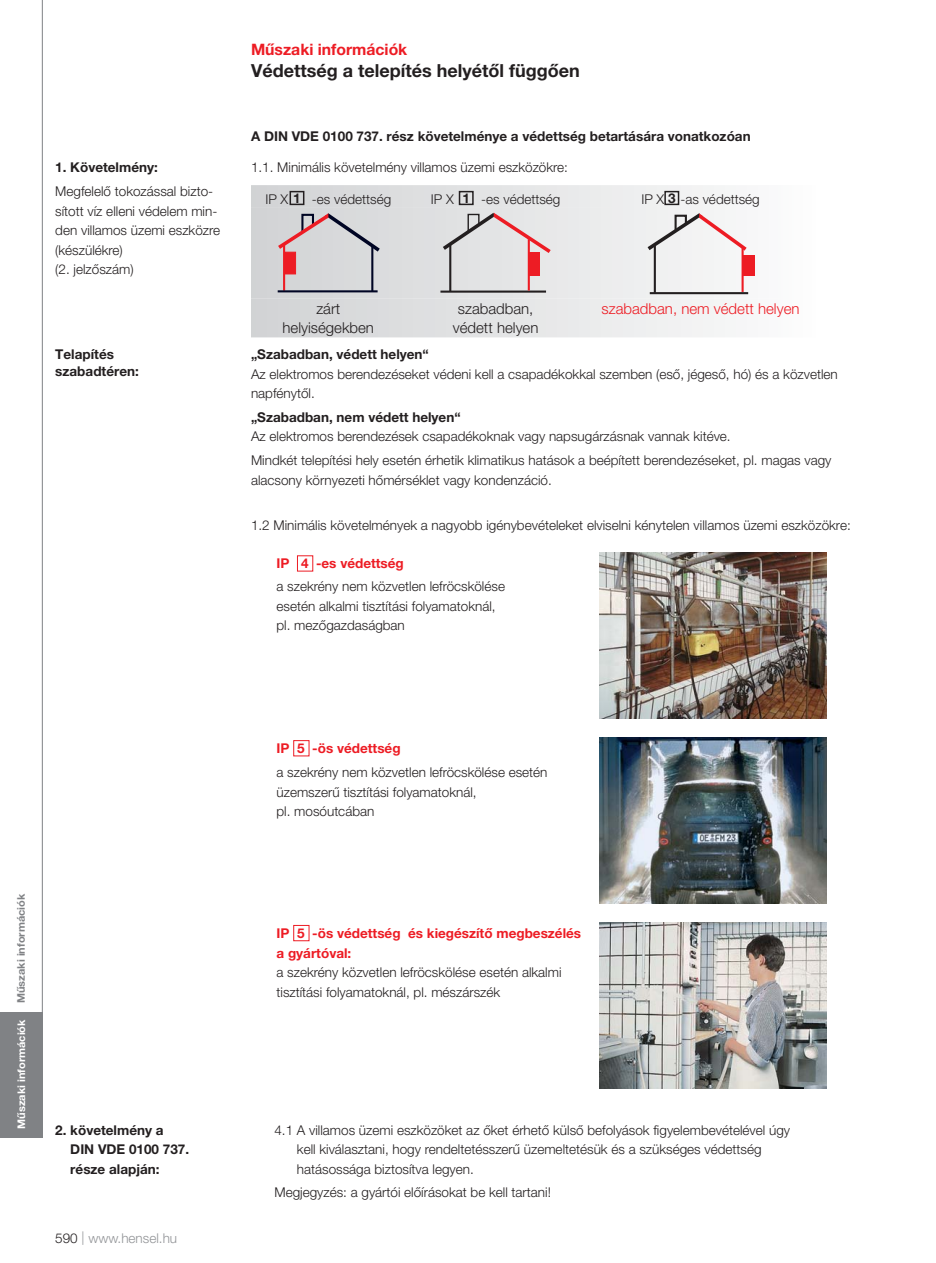
<style>
.page{position:relative;width:936px;height:1263px;background:#fff}
.page>*{position:absolute;margin:0;border:0;box-sizing:border-box;transform-origin:0 0}
.t1{font:700 18px "Helvetica Neue LT Pro";color:#231f20}
.t2{font:700 15.75px "Helvetica Neue LT Pro";color:#ed1c24}
.t3{font:300 15px/19.5px "Helvetica Neue LT Pro";color:#231f20;text-align:center}
.t4{font:300 15px "Helvetica Neue LT Pro";color:#ed1c24}
.t5{font:300 13.5px/19.5px "Helvetica Neue LT Pro";color:#231f20}
.t6{font:700 13.5px/19.5px "Helvetica Neue LT Pro";color:#231f20}
.t7{font:700 13.5px/19.5px "Helvetica Neue LT Pro";color:#ed1c24}
.t8{font:300 13.5px "Helvetica Neue LT Pro";color:#939598}
.t9{font:700 10.5px "Helvetica Neue LT Pro";color:#808285;scale:1.05 1}
.t10{font:700 10.5px "Helvetica Neue LT Pro";color:#fff;scale:1.05 1}
.s1{font-weight:700}
.s2{color:#231f20}
</style>
<div class="page">
<img style="left:600px;top:552px;width:226px;height:166px">
<img style="left:600px;top:737px;width:226px;height:166px">
<img style="left:600px;top:922px;width:226px;height:166px">
<div style="left:297px;top:555px;width:16px;height:16px;border:1px solid #ed1c24"></div>
<div style="left:293px;top:740px;width:16px;height:16px;border:1px solid #ed1c24"></div>
<div style="left:293px;top:925px;width:16px;height:16px;border:1px solid #ed1c24"></div>
<svg style="left:251px;top:185px;width:474px;height:152px"></svg>
<svg style="left:251px;top:208px;width:504px;height:91px"></svg>
<div style="left:289px;top:191px;width:15px;height:14px;border:2px solid #231f20"></div>
<div style="left:458px;top:191px;width:15px;height:14px;border:2px solid #231f20"></div>
<div style="left:664px;top:191px;width:15px;height:14px;border:2px solid #231f20"></div>
<hr style="left:371px;top:246px;width:2px;height:45px;background:#000524">
<hr style="left:283px;top:245px;width:2px;height:46px;background:#ed1c24">
<div style="left:284px;top:252px;width:12px;height:22px;background:#ed1c24"></div>
<svg style="left:274px;top:210px;width:109px;height:45px;background:#cac1c4"></svg>
<hr style="left:278px;top:290px;width:99px;height:2px;background:#000524">
<hr style="left:440px;top:290px;width:106px;height:3px;background:#231f20">
<hr style="left:449px;top:244px;width:2px;height:47px;background:#231f20">
<hr style="left:527px;top:239px;width:3px;height:51px;background:#ed1c24">
<div style="left:529px;top:252px;width:10px;height:24px;background:#ed1c24"></div>
<svg style="left:439px;top:209px;width:115px;height:47px;background:#d9cecf"></svg>
<hr style="left:649px;top:292px;width:99px;height:2px;background:#231f20">
<hr style="left:653px;top:245px;width:2px;height:48px;background:#231f20">
<hr style="left:741px;top:248px;width:2px;height:44px;background:#ed1c24">
<div style="left:743px;top:255px;width:11px;height:21px;background:#ed1c24"></div>
<svg style="left:643px;top:210px;width:107px;height:44px"></svg>
<div style="left:0;top:1012px;width:43px;height:125px;background:#808285"></div>
<hr style="left:42px;top:0;width:1px;height:1115px;background:#808285">
<p class="t6" style="left:55px;top:159px;width:104px">1. Követelmény:</p>
<p class="t5" style="left:55px;top:183px;width:166px">Megfelelő tokozással bizto&shy;sított víz elleni védelem min&shy;den villamos üzemi eszközre (készülékre)<br>(2. jelzőszám)</p>
<p class="t6" style="left:55px;top:348px;width:85px;line-height:16.5px">Telapítés szabadtéren:</p>
<p class="t2" style="left:251px;top:44px;width:158px">Műszaki információk</p>
<h1 class="t1" style="left:251px;top:64px;width:330px">Védettség a telepítés helyétől függően</h1>
<p class="t6" style="left:251px;top:129px;width:501px">A DIN VDE 0100 737. rész követelménye a védettség betartására vonatkozóan</p>
<p class="t5" style="left:251px;top:159px;width:318px">1.1. Minimális követelmény villamos üzemi eszközökre:</p>
<p class="t5" style="left:265px;top:191px;width:127px">IP X <span class="s1">1</span> -es védettség</p>
<p class="t5" style="left:431px;top:191px;width:131px">IP X <span class="s1">1</span> -es védettség</p>
<p class="t5" style="left:641px;top:191px;width:120px">IP X <span class="s1">3</span> -as védettség</p>
<p class="t3" style="left:282px;top:300px;width:93px">zárt helyiségekben</p>
<p class="t3" style="left:453px;top:300px;width:87px">szabadban, védett helyen</p>
<p class="t4" style="left:601px;top:303px;width:199px">szabadban, nem védett helyen</p>
<p class="t6" style="left:251px;top:346px;width:179px">„Szabadban, védett helyen“</p>
<p class="t5" style="left:251px;top:366px;width:588px">Az elektromos berendezéseket védeni kell a csapadékokkal szemben (eső, jégeső, hó) és a közvetlen napfénytől.</p>
<p class="t6" style="left:251px;top:409px;width:211px">„Szabadban, nem védett helyen“</p>
<p class="t5" style="left:251px;top:426px;width:582px;line-height:23.7px">Az elektromos berendezések csapadékoknak vagy napsugárzásnak vannak kitéve.<br>Mindkét telepítési hely esetén érhetik klimatikus hatások a beépített berendezéseket, pl. magas vagy</p>
<p class="t5" style="left:251px;top:472px;width:302px">alacsony környezeti hőmérséklet vagy kondenzáció.</p>
<p class="t5" style="left:251px;top:517px;width:601px">1.2 Minimális követelmények a nagyobb igénybevételeket elviselni kénytelen villamos üzemi eszközökre:</p>
<p class="t7" style="left:276px;top:555px;width:129px">IP 4 -es védettség</p>
<p class="t5" style="left:276px;top:578px;width:230px">a szekrény nem közvetlen lefröcskölése esetén alkalmi tisztítási folyamatoknál, pl. mezőgazdaságban</p>
<p class="t9" style="left:17px;top:1003px;width:106px;rotate:-90deg">Műszaki információk</p>
<p class="t10" style="left:18px;top:1129px;width:106px;rotate:-90deg">Műszaki információk</p>
<p class="t6" style="left:70px;top:1122px;width:120px;text-indent:-15px">2. követelmény a<br>DIN VDE 0100 737. része alapján:</p>
<p class="t8" style="left:55px;top:1233px;width:123px"><span class="s2">590</span> | www.hensel.hu</p>
<p class="t7" style="left:276px;top:740px;width:126px">IP 5 -ös védettség</p>
<p class="t5" style="left:276px;top:764px;width:272px">a szekrény nem közvetlen lefröcskölése esetén üzemszerű tisztítási folyamatoknál,<br>pl. mosóutcában</p>
<p class="t7" style="left:276px;top:925px;width:306px">IP 5 -ös védettség és kiegészítő megbeszélés a gyártóval:</p>
<p class="t5" style="left:276px;top:964px;width:286px">a szekrény közvetlen lefröcskölése esetén alkalmi tisztítási folyamatoknál, pl. mészárszék</p>
<p class="t5" style="left:297px;top:1122px;width:494px;text-indent:-23px">4.1 A villamos üzemi eszközöket az őket érhető külső befolyások figyelembevételével úgy kell kiválasztani, hogy rendeltetésszerű üzemeltetésük és a szükséges védettség hatásossága biztosítva legyen.</p>
<p class="t5" style="left:274px;top:1184px;width:278px">Megjegyzés: a gyártói előírásokat be kell tartani!</p>
</div>
